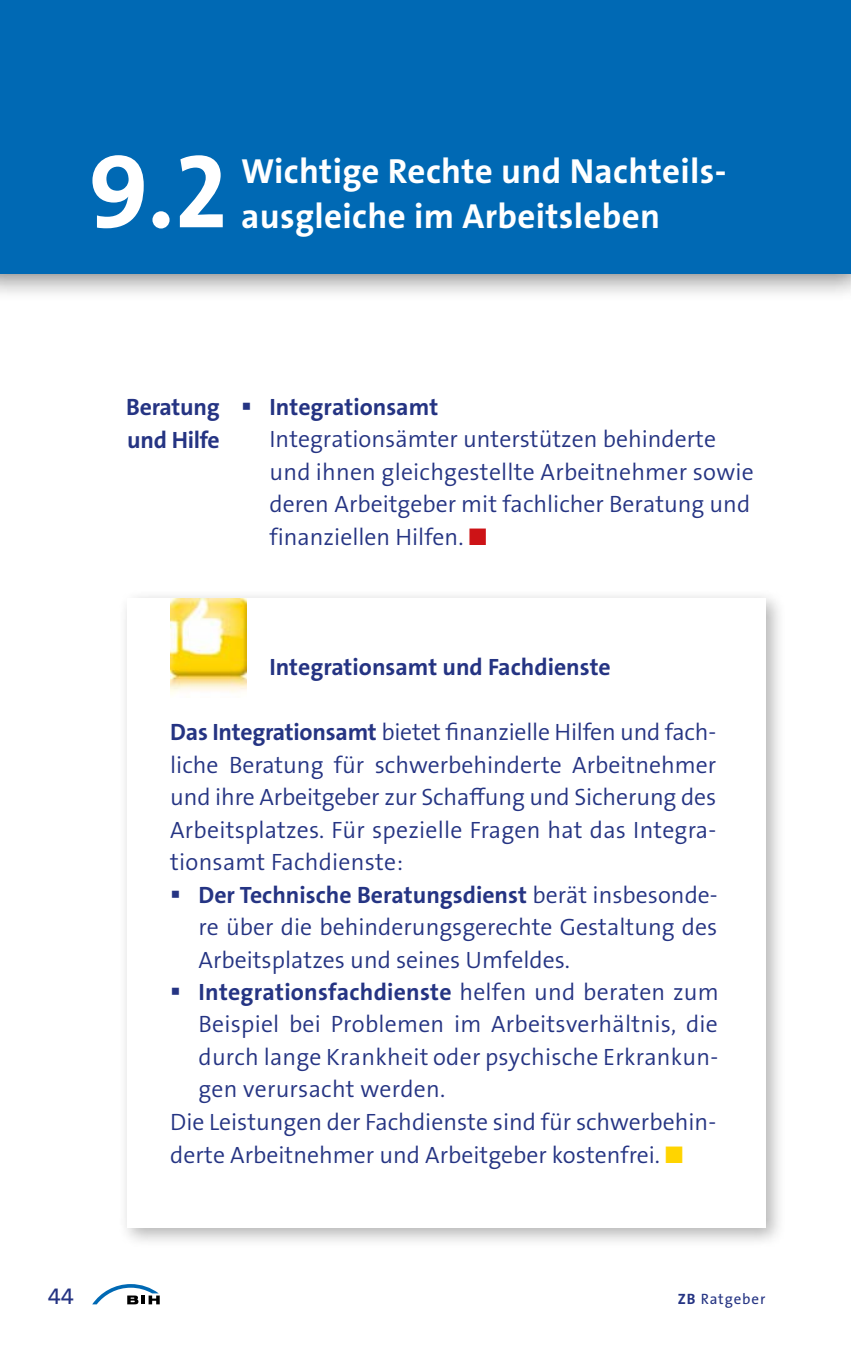
<style>
.page{position:relative;width:851px;height:1347px;background:#fff}
.page>*{position:absolute;margin:0;border:0;box-sizing:border-box;transform-origin:0 0}
.t1{font:105px "The Mix Bold Caps";color:#fff}
.t2{font:700 35px "The Sans B W7";letter-spacing:.01em;color:#fff}
.Fließtext{font:300 23.75px/32.5px "The Sans B W4";color:#253483;text-align:justify}
.t3{font:700 23.75px/32.5px "The Sans B W7";color:#253483}
.t4{font:23.75px "The Sans B W5 Plain";color:#253483}
.t5{font:15px "The Sans B W5 Plain";letter-spacing:.06em;color:#253483}
.s1{color:#cd1316}
.s2{font-family:"The Sans B W7";font-weight:700}
.s3{color:#ffd400}
</style>
<div class="page">
<svg style="left:92px;top:1284px;width:68px;height:20px"></svg>
<div style="left:0;top:0;width:850px;height:303px;background:#000;opacity:.5"></div>
<div style="left:0;top:0;width:850px;height:274px;background:#0069b4"></div>
<div style="left:118px;top:589px;width:667px;height:659px;background:#000;opacity:.3"></div>
<div style="left:128px;top:598px;width:637px;height:630px;background:#fff"></div>
<img style="left:170px;top:598px;width:77px;height:96px">
<h1 class="t1" style="left:88px;top:104px;width:140px">9.2</h1>
<h2 class="t2" style="left:241px;top:148px;width:487px">Wichtige Rechte und Nachteils-</h2>
<h2 class="t2" style="left:241px;top:193px;width:420px">ausgleiche im Arbeitsleben</h2>
<p class="t4" style="left:48px;top:1281px;width:28px">44</p>
<p class="t3" style="left:126px;top:391px;width:95px">Beratung und Hilfe</p>
<h4 class="t3" style="left:269px;top:391px;width:170px">Integrationsamt</h4>
<p class="Fließtext" style="left:269px;top:423px;width:485px;text-align:left">Integrationsämter unterstützen behinderte und ihnen gleichgestellte Arbeitnehmer sowie deren Arbeitgeber mit fachlicher Beratung und finanziellen Hilfen. <span class="s1">■</span></p>
<h4 class="t3" style="left:269px;top:651px;width:343px">Integrationsamt und Fachdienste</h4>
<p class="Fließtext" style="left:170px;top:716px;width:547px"><span class="s2">Das Integrationsamt</span> bietet finanzielle Hilfen und fach&shy;liche Beratung für schwerbehinderte Arbeitnehmer und ihre Arbeitgeber zur Schaffung und Sicherung des Arbeitsplatzes. Für spezielle Fragen hat das Integra&shy;tionsamt Fachdienste:</p>
<p class="Fließtext" style="left:198px;top:878px;width:520px"><span class="s2">Der Technische Beratungsdienst</span> berät insbesonde&shy;re über die behinderungsgerechte Gestaltung des Arbeitsplatzes und seines Umfeldes.</p>
<p class="Fließtext" style="left:198px;top:975px;width:522px"><span class="s2">Integrationsfachdienste</span> helfen und beraten zum Beispiel bei Problemen im Arbeitsverhältnis, die durch lange Krankheit oder psychische Erkrankun&shy;gen verursacht werden.</p>
<p class="Fließtext" style="left:170px;top:1106px;width:547px">Die Leistungen der Fachdienste sind für schwerbehin&shy;derte Arbeitnehmer und Arbeitgeber kostenfrei. <span class="s3">■</span></p>
<p class="t5" style="left:677px;top:1289px;width:89px"><span class="s2">ZB</span> Ratgeber</p>
</div>
